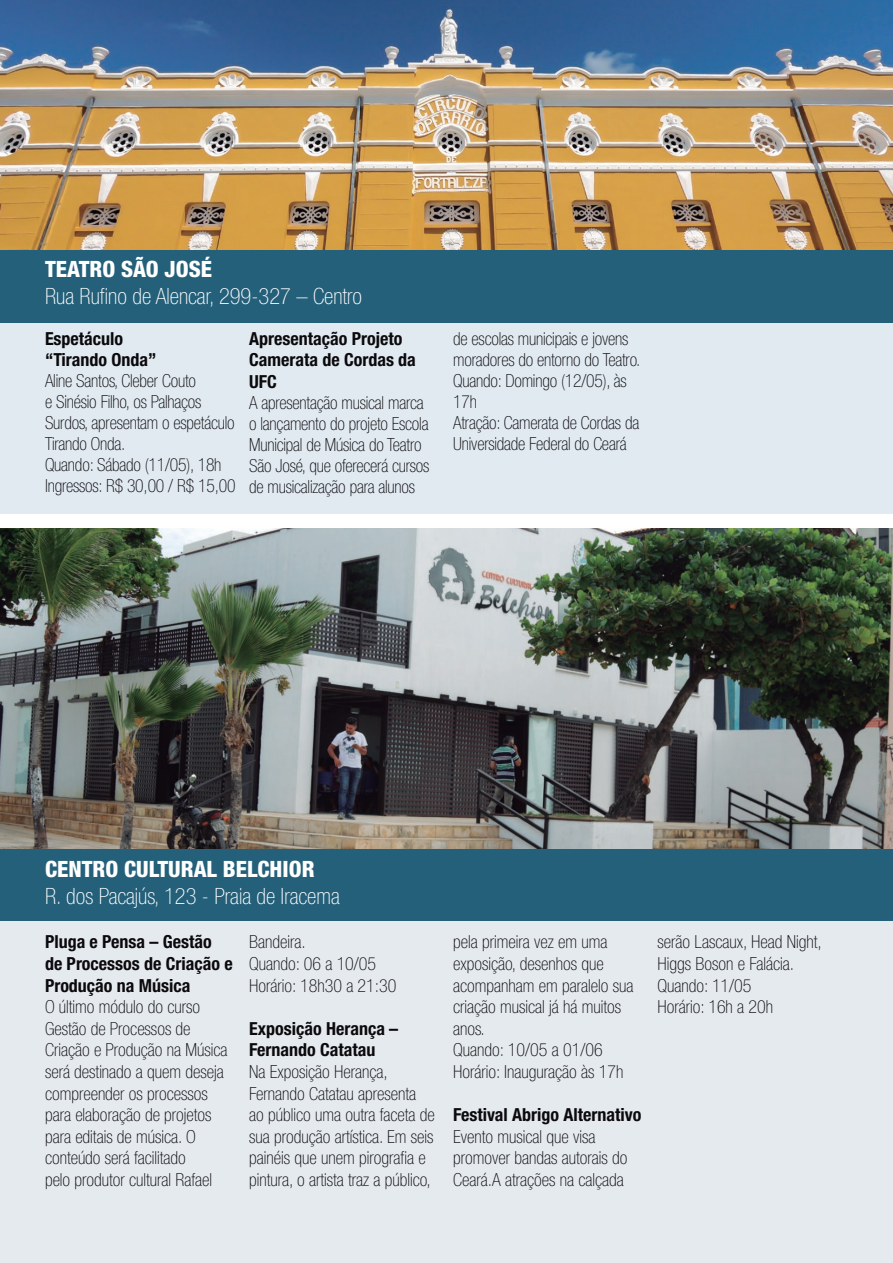
<style>
.page{position:relative;width:893px;height:1263px;background:#fff}
.page>*{position:absolute;margin:0;border:0;box-sizing:border-box;transform-origin:0 0}
.t1{font:100 condensed 22.5px "Helvetica Neue LT Pro";color:#fff}
.t2{font:800 condensed 22.5px "Helvetica Neue LT Pro";color:#fff}
.t3{font:100 condensed 18px/21.6px "Helvetica Neue LT Pro";color:#0b090c}
.t4{font:700 condensed 18px/21.6px "Helvetica Neue LT Pro";color:#0b090c}
</style>
<div class="page">
<div style="left:0;top:263px;width:893px;height:250px;background:#e0eaf0"></div>
<img style="left:0;top:0;width:893px;height:250px">
<div style="left:0;top:250px;width:893px;height:72px;background:#24607a"></div>
<div style="left:0;top:920px;width:893px;height:343px;background:#e5eaee"></div>
<div style="left:0;top:848px;width:893px;height:72px;background:#24607a"></div>
<img style="left:0;top:528px;width:893px;height:320px">
<p class="t2" style="left:45px;top:256px;width:169px">TEATRO SÃO JOSÉ</p>
<p class="t1" style="left:45px;top:284px;width:319px">Rua Rufino de Alencar, 299-327 – Centro</p>
<p class="t4" style="left:249px;top:327px;width:168px">Apresentação Projeto<br>Camerata de Cordas da<br>UFC</p>
<p class="t3" style="left:249px;top:393px;width:182px;line-height:21px">A apresentação musical marca o lançamento do projeto Escola<br>Municipal de Música do Teatro<br>São José, que oferecerá cursos de musicalização para alunos</p>
<p class="t4" style="left:45px;top:327px;width:113px">Espetáculo “Tirando Onda”</p>
<p class="t3" style="left:45px;top:371px;width:192px;line-height:21px">Aline Santos, Cleber Couto<br>e Sinésio Filho, os Palhaços<br>Surdos, apresentam o espetáculo<br>Tirando Onda.<br>Quando: Sábado (11/05), 18h<br>Ingressos: R$ 30,00 / R$ 15,00</p>
<p class="t3" style="left:453px;top:328px;width:189px;line-height:21px">de escolas municipais e jovens moradores do entorno do Teatro.<br>Quando: Domingo (12/05), às<br>17h<br>Atração: Camerata de Cordas da<br>Universidade Federal do Ceará</p>
<p class="t2" style="left:45px;top:855px;width:271px">CENTRO CULTURAL BELCHIOR</p>
<p class="t1" style="left:45px;top:884px;width:296px">R. dos Pacajús, 123 - Praia de Iracema</p>
<p class="t3" style="left:249px;top:932px;width:149px">Bandeira.<br>Quando: 06 a 10/05<br>Horário: 18h30 a 21:30</p>
<p class="t4" style="left:249px;top:1017px;width:151px">Exposição Herança –<br>Fernando Catatau</p>
<p class="t3" style="left:249px;top:1061px;width:187px">Na Exposição Herança,<br>Fernando Catatau apresenta ao público uma outra faceta de sua produção artística. Em seis painéis que unem pirografia e pintura, o artista traz a público,</p>
<p class="t4" style="left:45px;top:931px;width:189px">Pluga e Pensa – Gestão de Processos de Criação e<br>Produção na Música</p>
<p class="t3" style="left:45px;top:997px;width:184px">O último módulo do curso<br>Gestão de Processos de<br>Criação e Produção na Música será destinado a quem deseja compreender os processos para elaboração de projetos para editais de música. O conteúdo será facilitado<br>pelo produtor cultural Rafael</p>
<p class="t3" style="left:453px;top:932px;width:182px">pela primeira vez em uma exposição, desenhos que acompanham em paralelo sua criação musical já há muitos anos.<br>Quando: 10/05 a 01/06<br>Horário: Inauguração às 17h</p>
<p class="t4" style="left:453px;top:1104px;width:190px">Festival Abrigo Alternativo</p>
<p class="t3" style="left:453px;top:1126px;width:176px">Evento musical que visa promover bandas autorais do<br>Ceará.A atrações na calçada</p>
<p class="t3" style="left:657px;top:932px;width:166px">serão Lascaux, Head Night,<br>Higgs Boson e Falácia.<br>Quando: 11/05<br>Horário: 16h a 20h</p>
</div>
